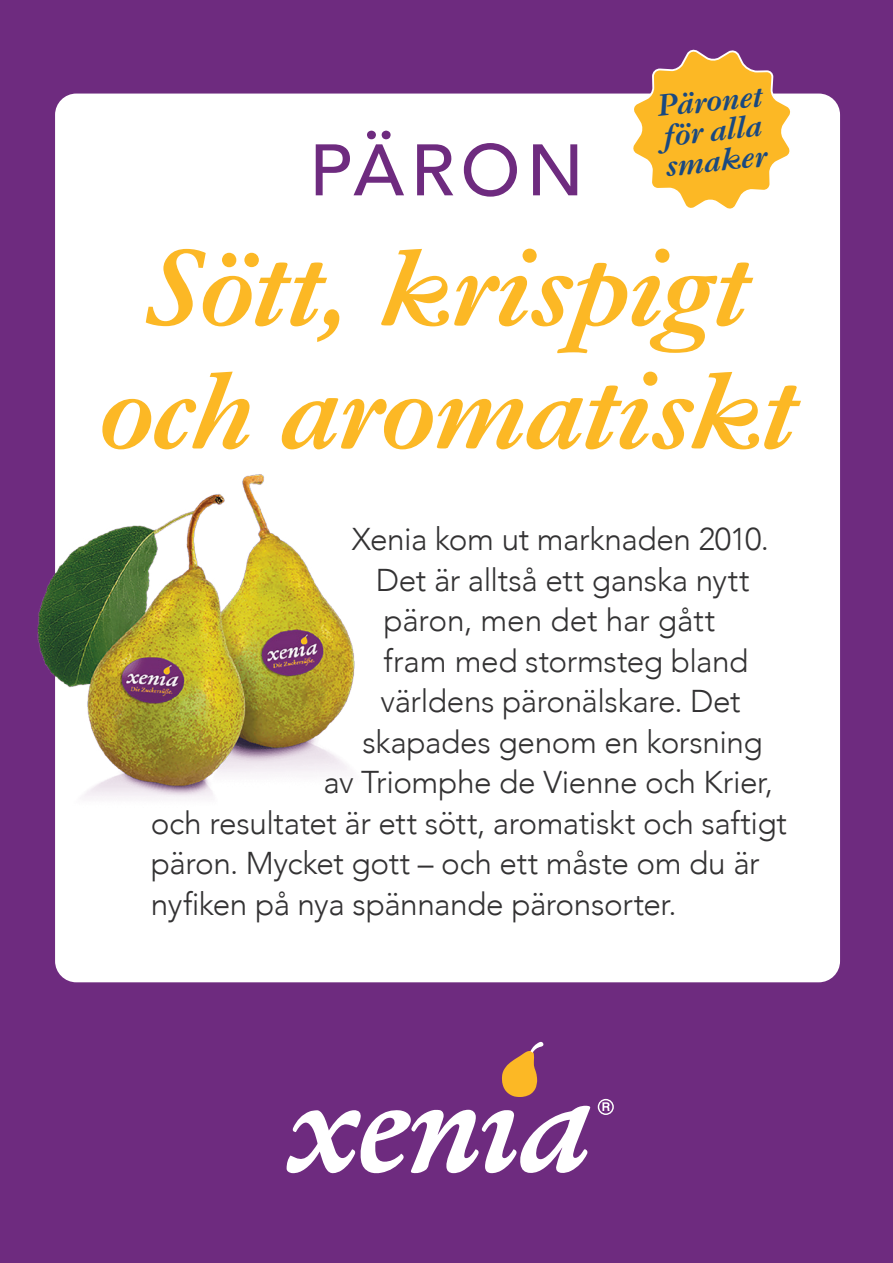
<style>
.page{position:relative;width:893px;height:1263px;background:#6e2b7f}
.page>*{position:absolute;margin:0;border:0;box-sizing:border-box;transform-origin:0 0}
.t1{font:italic 700 118.5px/123px "Garamond";letter-spacing:-.01em;color:#fcb825;text-align:center}
.t2{font:500 72px "Avenir";letter-spacing:.085em;color:#6e2b7f}
.t3{font:italic 700 33.75px/30px "Garamond";color:#194981;text-align:justify}
.t4{font:300 31.5px "Avenir";letter-spacing:-.015em;color:#333233}
</style>
<div class="page">
<div style="left:55px;top:94px;width:785px;height:888px;background:#fff;border-radius:21px"></div>
<svg style="left:629px;top:49px;width:166px;height:160px"></svg>
<svg style="left:287px;top:1105px;width:303px;height:69px"></svg>
<svg style="left:502px;top:1041px;width:41px;height:56px"></svg>
<svg style="left:598px;top:1099px;width:16px;height:16px"></svg>
<img style="left:37px;top:474px;width:318px;height:333px">
<h2 class="t2" style="left:309px;top:108px;width:276px">PÄRON</h2>
<p class="t3" style="left:655px;top:90px;width:107px;rotate:-6deg">Päronet för alla smaker</p>
<h1 class="t1" style="left:98px;top:224px;width:699px">Sött, krispigt och aromatiskt</h1>
<p class="t4" style="left:352px;top:521px;width:418px">Xenia kom ut marknaden 2010.</p>
<p class="t4" style="left:376px;top:561px;width:375px">Det är alltså ett ganska nytt</p>
<p class="t4" style="left:383px;top:602px;width:333px">päron, men det har gått</p>
<p class="t4" style="left:383px;top:642px;width:366px">fram med stormsteg bland</p>
<p class="t4" style="left:380px;top:683px;width:362px">världens päronälskare. Det</p>
<p class="t4" style="left:362px;top:723px;width:402px">skapades genom en korsning</p>
<p class="t4" style="left:323px;top:764px;width:451px">av Triomphe de Vienne och Krier,</p>
<p class="t4" style="left:151px;top:804px;width:638px">och resultatet är ett sött, aromatiskt och saftigt</p>
<p class="t4" style="left:151px;top:845px;width:610px">päron. Mycket gott – och ett måste om du är</p>
<p class="t4" style="left:151px;top:885px;width:527px">nyfiken på nya spännande päronsorter.</p>
</div>
